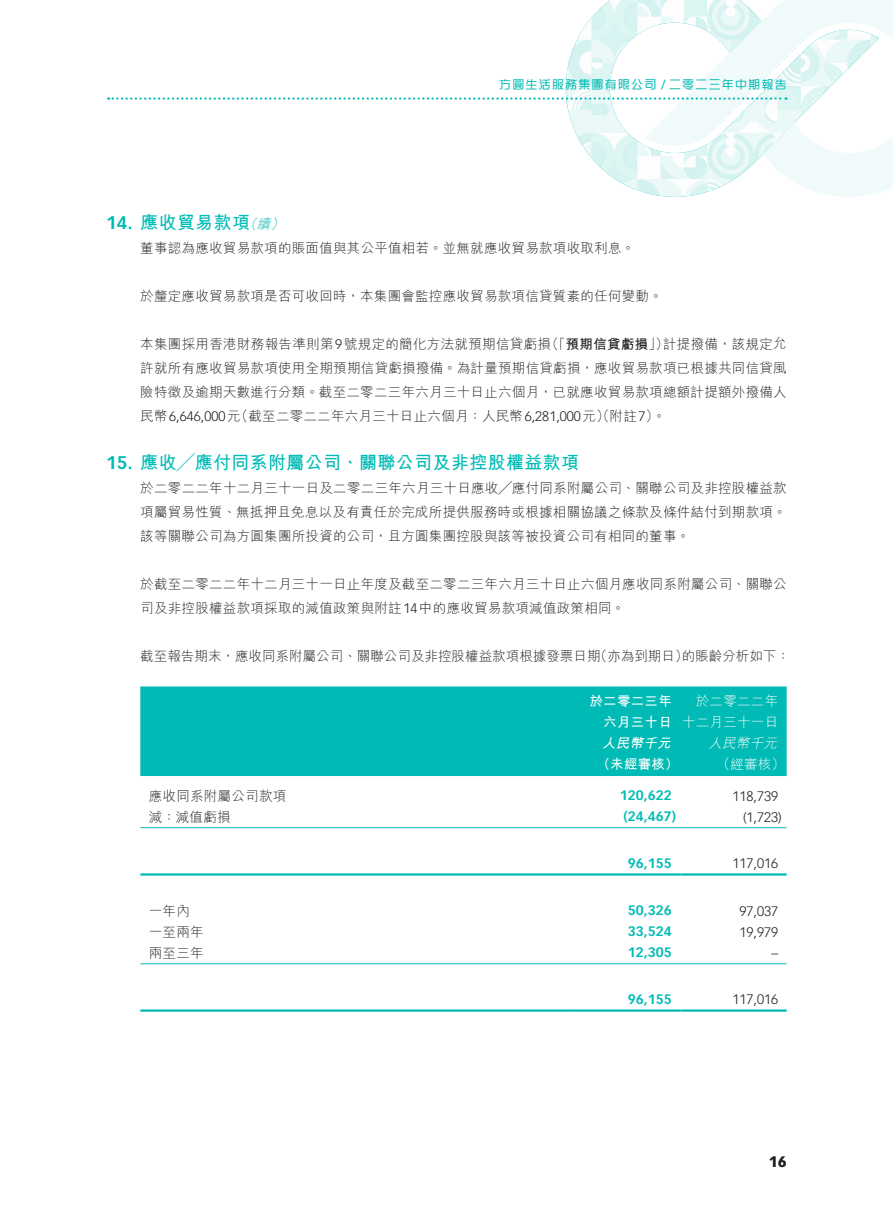
<style>
.page{position:relative;width:893px;height:1212px;background:#fff}
.page>*{position:absolute;margin:0;border:0;box-sizing:border-box;transform-origin:0 0}
.t1{font:700 18px "M Hei HK";letter-spacing:.02em;color:#00bbb5}
.t2{font:900 15px "Vectora LT Std";color:#231f20}
.t3{font:300 13.5px/24px "M Hei HK";letter-spacing:.02em;color:#231f20}
.t4{font:700 13.5px "Vectora LT Std";color:#00bbb5}
.t5{font:300 13.5px "Vectora LT Std";color:#231f20}
.t6{font:300 13.5px/21px "M Hei HK";letter-spacing:.02em;color:#fff;text-align:right}
.t7{font:700 13.5px/21px "M Hei HK";letter-spacing:.02em;color:#fff;text-align:right}
.t8{font:700 13.5px "M Hei HK";letter-spacing:.025em;color:#231f20}
.t9{font:italic 300 13.5px "M Hei HK";color:#fff}
.t10{font:italic 700 13.5px "M Hei HK";color:#fff}
.t11{font:italic 300 13.5px "M Hei HK";color:#00bbb5}
.t12{font:500 12px "MJ Ngai HK";letter-spacing:.1em;color:#00bbb5}
.s1{font-family:"Century Gothic";font-weight:700;font-size:11.25px}
.s2{font-family:"Vectora LT Std"}
.s3{font-weight:300}
</style>
<div class="page">
<img style="left:566px;top:0;width:79px;height:193px">
<svg style="left:645px;top:0;width:248px;height:197px"></svg>
<svg style="left:108px;top:97px;width:678px;height:3px"></svg>
<div style="left:140px;top:686px;width:647px;height:90px;background:#00bbb5"></div>
<hr style="left:140px;top:827px;width:434px;height:1px;background:#00bbb5">
<hr style="left:574px;top:827px;width:106px;height:1px;background:#00bbb5">
<hr style="left:680px;top:827px;width:107px;height:1px;background:#00bbb5">
<hr style="left:140px;top:873px;width:434px;height:2px;background:#00bbb5">
<hr style="left:574px;top:873px;width:106px;height:2px;background:#00bbb5">
<hr style="left:680px;top:873px;width:107px;height:2px;background:#00bbb5">
<hr style="left:140px;top:963px;width:434px;height:1px;background:#00bbb5">
<hr style="left:574px;top:963px;width:106px;height:1px;background:#00bbb5">
<hr style="left:680px;top:963px;width:107px;height:1px;background:#00bbb5">
<hr style="left:140px;top:1009px;width:434px;height:3px;background:#00bbb5">
<hr style="left:574px;top:1009px;width:106px;height:3px;background:#00bbb5">
<hr style="left:680px;top:1009px;width:107px;height:3px;background:#00bbb5">
<p class="t12" style="left:499px;top:78px;width:289px">方圓生活服務集團有限公司 <span class="s1">/</span> 二零二三年中期報告</p>
<h1 class="t1" style="left:106px;top:209px;width:145px"><span class="s2">14.</span> 應收貿易款項</h1>
<p class="t3" style="left:140px;top:236px;width:496px">董事認為應收貿易款項的賬面值與其公平值相若。並無就應收貿易款項收取利息。</p>
<p class="t3" style="left:140px;top:284px;width:524px">於釐定應收貿易款項是否可收回時，本集團會監控應收貿易款項信貸質素的任何變動。</p>
<p class="t11" style="left:257px;top:217px;width:18px">續</p>
<p class="t11" style="left:243px;top:217px;width:18px">（</p>
<p class="t11" style="left:270px;top:217px;width:18px">(</p>
<p class="t3" style="left:663px;top:332px;width:125px">計提撥備，該規定允</p>
<p class="t3" style="left:140px;top:332px;width:648px">本集團採用香港財務報告準則第<span class="s2">9</span>號規定的簡化方法就預期信貸虧損<br>許就所有應收貿易款項使用全期預期信貸虧損撥備。為計量預期信貸虧損，應收貿易款項已根據共同信貸風險特徵及逾期天數進行分類。截至二零二三年六月三十日止六個月，已就應收貿易款項總額計提額外撥備人民幣<span class="s2">6,646,000</span> （元截至二零二二年六月三十日止六個月：人民幣<span class="s2">6,281,000</span>元）（附註 。(<span class="s2">7</span></p>
<h1 class="t1" style="left:106px;top:449px;width:474px"><span class="s2">15.</span> 應收╱應付同系附屬公司、關聯公司及非控股權益款項</h1>
<p class="t3" style="left:140px;top:476px;width:648px;text-align:justify">於二零二二年十二月三十一日及二零二三年六月三十日應收╱應付同系附屬公司、關聯公司及非控股權益款項屬貿易性質、無抵押且免息以及有責任於完成所提供服務時或根據相關協議之條款及條件結付到期款項。該等關聯公司為方圓集團所投資的公司，且方圓集團控股與該等被投資公司有相同的董事。</p>
<p class="t3" style="left:140px;top:572px;width:648px">於截至二零二二年十二月三十一日止年度及截至二零二三年六月三十日止六個月應收同系附屬公司、關聯公司及非控股權益款項採取的減值政策與附註<span class="s2">14</span>中的應收貿易款項減值政策相同。</p>
<p class="t3" style="left:682px;top:644px;width:110px">的賬齡分析如下：</p>
<p class="t8" style="left:545px;top:334px;width:125px"><span class="s3">（「</span>預期信貸虧損<span class="s3">」）</span></p>
<p class="t3" style="left:594px;top:644px;width:96px">（亦為到期日）</p>
<p class="t3" style="left:140px;top:644px;width:462px">截至報告期末，應收同系附屬公司、關聯公司及非控股權益款項根據發票日期</p>
<p class="t7" style="left:589px;top:689px;width:84px">於二零二三年六月三十日</p>
<p class="t6" style="left:682px;top:690px;width:98px">於二零二二年十二月三十一日</p>
<p class="t9" style="left:708px;top:736px;width:73px">人民幣千元</p>
<p class="t10" style="left:602px;top:733px;width:74px">人民幣千元</p>
<p class="t7" style="left:597px;top:752px;width:83px">（未經審核）</p>
<p class="t6" style="left:717px;top:753px;width:70px">（經審核(</p>
<p class="t3" style="left:149px;top:784px;width:139px">應收同系附屬公司款項</p>
<p class="t4" style="left:620px;top:787px;width:53px">120,622</p>
<p class="t5" style="left:732px;top:788px;width:47px">118,739</p>
<p class="t3" style="left:149px;top:805px;width:83px">減：減值虧損</p>
<p class="t4" style="left:624px;top:808px;width:54px">)24,467(</p>
<p class="t5" style="left:743px;top:809px;width:40px">)1,723(</p>
<p class="t4" style="left:628px;top:855px;width:45px">96,155</p>
<p class="t5" style="left:732px;top:856px;width:47px">117,016</p>
<p class="t3" style="left:149px;top:899px;width:43px">一年內</p>
<p class="t4" style="left:628px;top:902px;width:45px">50,326</p>
<p class="t5" style="left:739px;top:903px;width:40px">97,037</p>
<p class="t3" style="left:149px;top:920px;width:56px">一至兩年</p>
<p class="t4" style="left:628px;top:923px;width:45px">33,524</p>
<p class="t5" style="left:739px;top:924px;width:40px">19,979</p>
<p class="t3" style="left:149px;top:941px;width:56px">兩至三年</p>
<p class="t4" style="left:628px;top:944px;width:45px">12,305</p>
<p class="t5" style="left:771px;top:945px;width:8px">–</p>
<p class="t4" style="left:628px;top:991px;width:45px">96,155</p>
<p class="t5" style="left:732px;top:992px;width:47px">117,016</p>
<p class="t2" style="left:769px;top:1152px;width:19px">16</p>
</div>
